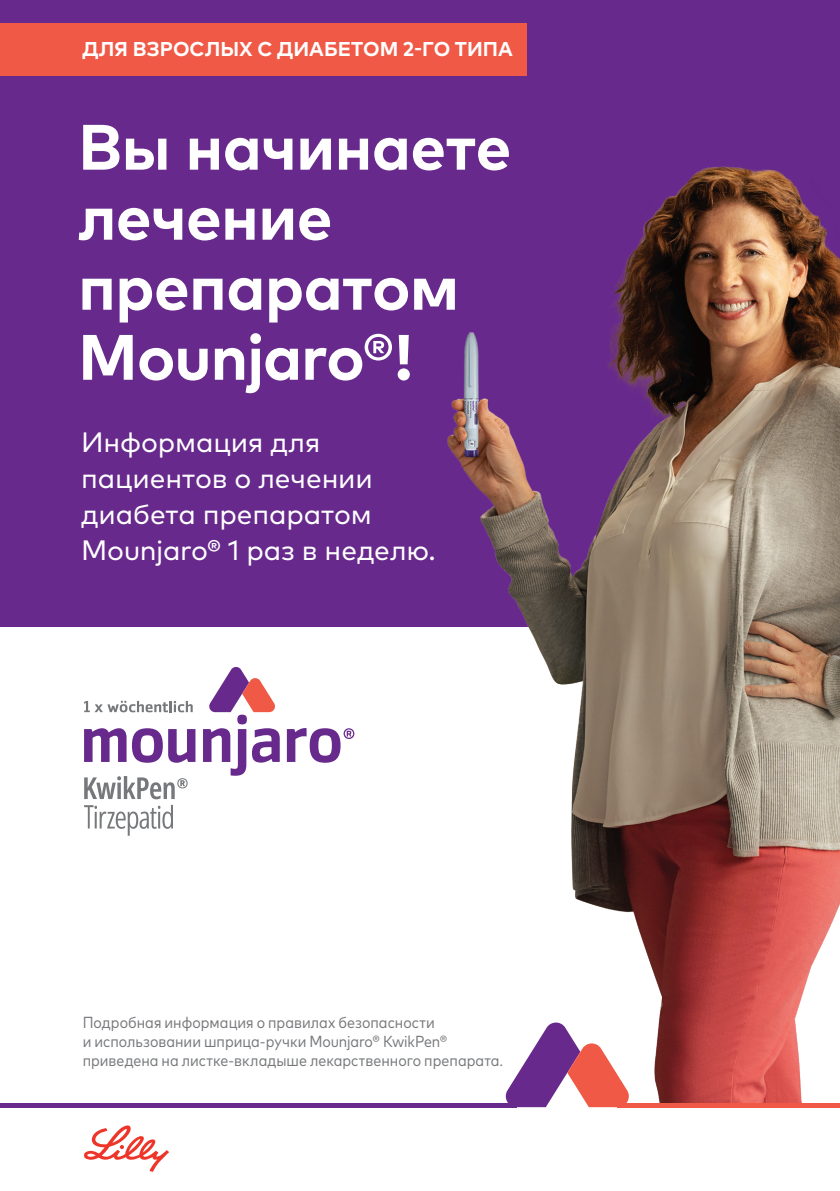
<style>
.page{position:relative;width:840px;height:1191px;background:#fff}
.page>*{position:absolute;margin:0;border:0;box-sizing:border-box;transform-origin:0 0}
.t1{font:700 64px/70px "Mark W1 G";letter-spacing:-.01em;color:#fff}
.t2{font:28px/36px "Mark W1 G";letter-spacing:-.005em;color:#fff}
.t3{font:700 20px "Mark W1 G";letter-spacing:.005em;color:#fff}
.t4{font:16px/19.2px "Mark W1 G Nr";letter-spacing:.005em;color:#76787b}
.s1{font-weight:400}
</style>
<div class="page">
<div style="left:0;top:0;width:839px;height:626px;background:#67298c"></div>
<img style="left:428px;top:166px;width:411px;height:937px">
<div style="left:0;top:23px;width:526px;height:53px;background:#f05946"></div>
<hr style="left:617px;top:1103px;width:222px;height:4px;background:#f05946">
<hr style="left:0;top:1103px;width:516px;height:4px;background:#67298c">
<svg style="left:505px;top:1022px;width:124px;height:85px"></svg>
<svg style="left:84px;top:1125px;width:85px;height:46px"></svg>
<svg style="left:84px;top:805px;width:89px;height:30px"></svg>
<svg style="left:84px;top:667px;width:270px;height:132px"></svg>
<p class="t3" style="left:82px;top:34px;width:432px">ДЛЯ ВЗРОСЛЫХ С ДИАБЕТОМ 2-ГО ТИПА</p>
<p class="t1" style="left:78px;top:109px;width:434px">Вы начинаете лечение препаратом<br>Mounjaro<span class="s1">®</span>!</p>
<p class="t2" style="left:81px;top:422px;width:356px">Информация для пациентов о лечении диабета препаратом<br>Mounjaro® 1 раз в неделю.</p>
<p class="t4" style="left:83px;top:1011px;width:422px">Подробная информация о правилах безопасности<br>и использовании шприца-ручки Mounjaro® KwikPen® приведена на листке-вкладыше лекарственного препарата.</p>
</div>
